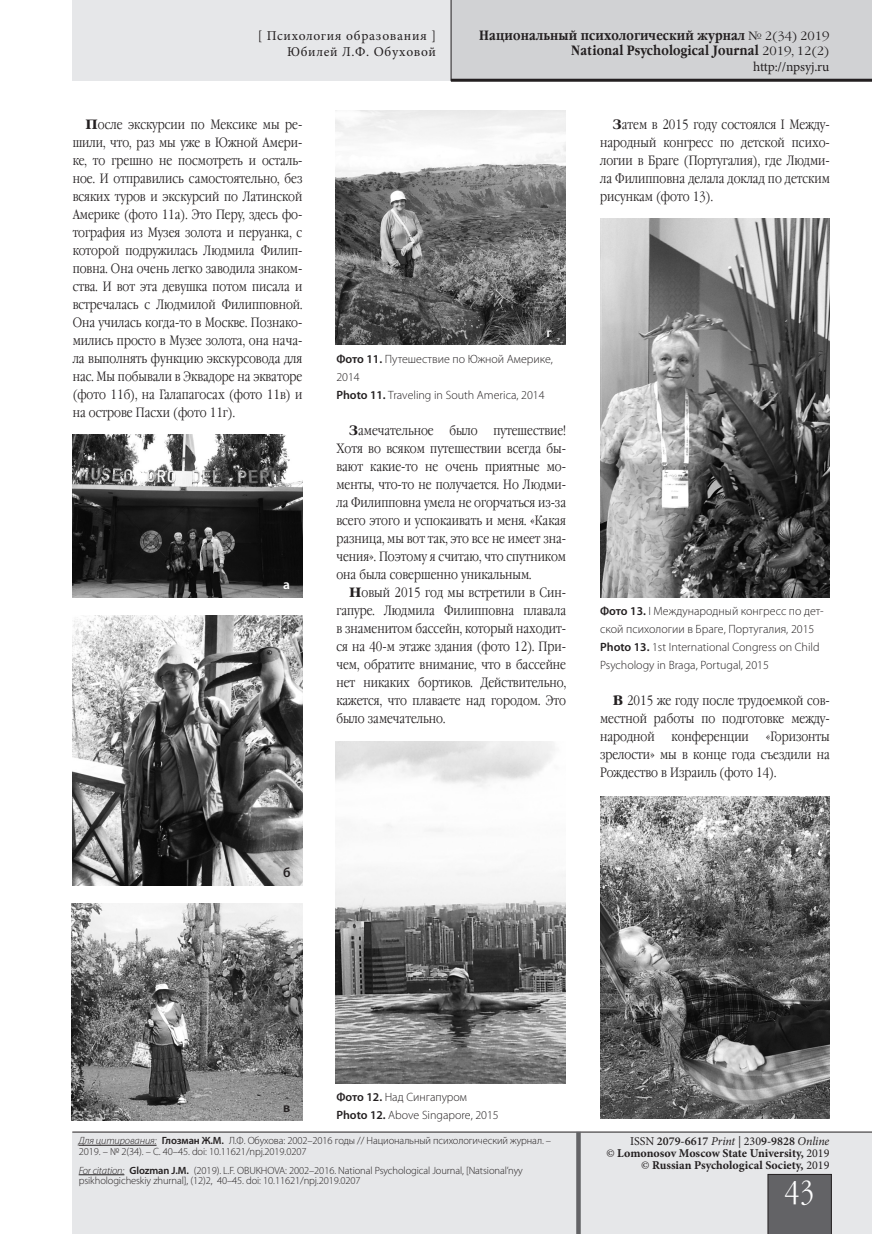
<style>
.page{position:relative;width:872px;height:1234px;background:#fff}
.page>*{position:absolute;margin:0;border:0;box-sizing:border-box;transform-origin:0 0}
.t1{font:30px "Garamond Narrow C";color:#fff}
.Main_text{font:13.5px/18px "Garamond Narrow C";color:#231f20;text-align:justify}
.t2{font:700 13.5px/15px "Garamond Narrow C";letter-spacing:.01em;color:#231f20;text-align:right}
.t3{font:13.5px/16.2px "Minion Pro";letter-spacing:.05em;color:#231f20;text-align:right}
.t4{font:13.5px "Minion Pro";letter-spacing:-.015em;color:#231f20}
.Main_text-2{font:600 13.5px "Myriad Pro";color:#fff}
.Main_text-3{font:600 13.5px "Myriad Pro";color:#231f20}
.Pic_subscribe_EN{font:300 12px/18px "Myriad Pro";color:#231f20}
.Pic_subscribe{font:300 12px/18px "Myriad Pro";color:#231f20}
.t5{font:700 12px/12px "Minion Pro";color:#231f20;text-align:right}
.t6{font:300 10.5px/10.5px "Myriad Pro";letter-spacing:-.01em;color:#231f20}
.s1{font-family:"Garamond C";font-weight:400;font-size:12px}
.s2{font-family:"Garamond C";font-weight:700}
.s3{font-weight:600}
.s4{font-style:italic}
.s5{font-weight:400}
.s6{font-weight:400;font-style:italic}
</style>
<div class="page">
<div style="left:72px;top:0;width:800px;height:81px;background:#e6e7e9"></div>
<div style="left:451px;top:0;width:421px;height:81px;background:#d1d2d4"></div>
<div style="left:72px;top:1132px;width:800px;height:101px;background:#e6e7e9"></div>
<hr style="left:72px;top:1131px;width:800px;height:1px;background:#231f20">
<div style="left:767px;top:1173px;width:64px;height:60px;background:#636366"></div>
<hr style="left:451px;top:79px;width:421px;height:3px;background:#231f20">
<div style="left:576px;top:1131px;width:5px;height:102px;background:#636366"></div>
<hr style="left:451px;top:0;width:1px;height:81px;background:#231f20">
<div style="left:72px;top:1119px;width:23px;height:4px;border:2px solid #fff"></div>
<hr style="left:79px;top:1144px;width:78px;height:1px;background:#231f20">
<hr style="left:79px;top:1174px;width:45px;height:1px;background:#231f20">
<img style="left:73px;top:435px;width:229px;height:162px">
<img style="left:73px;top:615px;width:229px;height:270px">
<img style="left:72px;top:903px;width:230px;height:217px">
<img style="left:335px;top:110px;width:230px;height:234px">
<img style="left:336px;top:741px;width:230px;height:342px">
<img style="left:600px;top:219px;width:230px;height:378px">
<img style="left:600px;top:796px;width:230px;height:322px">
<p class="t3" style="left:258px;top:27px;width:180px">[ Психология образования ]<br>Юбилей Л.Ф. Обуховой</p>
<p class="t2" style="left:479px;top:28px;width:352px">Национальный психологический журнал <span class="s1">№ 2(34) 2019<br></span>National Psychological Journal <span class="s1">2019, 12(2)</span></p>
<p class="t4" style="left:753px;top:57px;width:78px">http://npsyj.ru</p>
<p class="Main_text" style="left:73px;top:115px;width:231px;text-indent:13px"><span class="s2">П</span>осле экскурсии по Мексике мы ре&shy;шили, что, раз мы уже в Южной Амери&shy;ке, то грешно не посмотреть и осталь&shy;ное. И отправились самостоятельно, без всяких туров и экскурсий по Латинской Америке (фото 11а). Это Перу, здесь фо&shy;тография из Музея золота и перуанка, с которой подружилась Людмила Филип&shy;повна. Она очень легко заводила знаком&shy;ства. И вот эта девушка потом писала и встречалась с Людмилой Филипповной.<br>Она училась когда-то в Москве. Познако&shy;мились просто в Музее золота, она нача&shy;ла выполнять функцию экскурсовода для нас. Мы побывали в Эквадоре на экваторе (фото 11б), на Галапагосах (фото 11в) и на острове Пасхи (фото 11г).</p>
<p class="Main_text-2" style="left:283px;top:576px;width:8px">а</p>
<p class="Main_text" style="left:600px;top:115px;width:231px;text-indent:13px"><span class="s2">З</span>атем в 2015 году состоялся I Между&shy;народный конгресс по детской психо&shy;логии в Браге (Португалия), где Людми&shy;ла Филипповна делала доклад по детским рисункам (фото 13).</p>
<p class="Main_text-2" style="left:546px;top:324px;width:7px">г</p>
<p class="Pic_subscribe" style="left:336px;top:349px;width:218px"><span class="s3">Фото 11.</span> Путешествие по Южной Америке,<br>2014</p>
<p class="Pic_subscribe_EN" style="left:336px;top:385px;width:210px"><span class="s3">Photo 11.</span> Traveling in South America, 2014</p>
<p class="Main_text" style="left:336px;top:421px;width:231px;text-indent:13px"><span class="s2">З</span>амечательное было путешествие!<br>Хотя во всяком путешествии всегда бы&shy;вают какие-то не очень приятные мо&shy;менты, что-то не получается. Но Людми&shy;ла Филипповна умела не огорчаться из-за всего этого и успокаивать и меня. «Какая разница, мы вот так, это все не имеет зна&shy;чения». Поэтому я считаю, что спутником она была совершенно уникальным.</p>
<p class="Main_text" style="left:336px;top:583px;width:231px;text-indent:13px"><span class="s2">Н</span>овый 2015 год мы встретили в Син&shy;гапуре. Людмила Филипповна плавала в знаменитом бассейн, который находит&shy;ся на 40-м этаже здания (фото 12). При&shy;чем, обратите внимание, что в бассейне нет никаких бортиков. Действительно, кажется, что плаваете над городом. Это было замечательно.</p>
<p class="Pic_subscribe" style="left:600px;top:601px;width:225px"><span class="s3">Фото 13.</span> I Международный конгресс по дет&shy;ской психологии в Браге, Португалия, 2015</p>
<p class="Pic_subscribe_EN" style="left:600px;top:637px;width:221px"><span class="s3">Photo 13.</span> 1st International Congress on Child<br>Psychology in Braga, Portugal, 2015</p>
<p class="Main_text" style="left:600px;top:691px;width:231px;text-indent:13px"><span class="s2">В</span> 2015 же году после трудоемкой сов&shy;местной работы по подготовке между&shy;народной</p>
<p class="Main_text" style="left:671px;top:727px;width:79px">конференции</p>
<p class="Main_text" style="left:600px;top:727px;width:231px;text-indent:166px">«Горизонты зрелости» мы в конце года съездили на Рождество в Израиль (фото 14).</p>
<p class="Main_text-3" style="left:283px;top:864px;width:9px">б</p>
<p class="Main_text-3" style="left:283px;top:1098px;width:9px">в</p>
<p class="Pic_subscribe" style="left:336px;top:1087px;width:132px"><span class="s3">Фото 12.</span> Над Сингапуром</p>
<p class="Pic_subscribe_EN" style="left:336px;top:1105px;width:164px"><span class="s3">Photo 12.</span> Above Singapore, 2015</p>
<p class="t6" style="left:79px;top:1134px;width:474px"><span class="s4">Для цитирования:</span> <span class="s3">Глозман Ж.М.</span> Л.Ф. Обухова: 2002–2016 годы // Национальный психологический журнал. –<br>2019. – № 2(34). – С. 40–45. doi: 10.11621/npj.2019.0207</p>
<p class="t6" style="left:79px;top:1164px;width:446px"><span class="s4">For citation:</span> <span class="s3">Glozman J.M.</span> (2019). L.F. OBUKHOVA: 2002–2016. National Psychological Journal, [Natsional’nyy psikhologicheskiy zhurnal], (12)2, 40–45. doi: 10.11621/npj.2019.0207</p>
<p class="t5" style="left:606px;top:1134px;width:225px"><span class="s5">ISSN</span> <span class="s3">2079-6617</span> <span class="s6">Print</span> <span class="s5">| 230</span><span class="s3">9-9828</span> <span class="s6">Online<br>©</span> Lomonosov Moscow State University, <span class="s5">2019 ©</span> Russian Psychological Society, <span class="s5">2019</span></p>
<h1 class="t1" style="left:785px;top:1175px;width:31px">43</h1>
</div>
